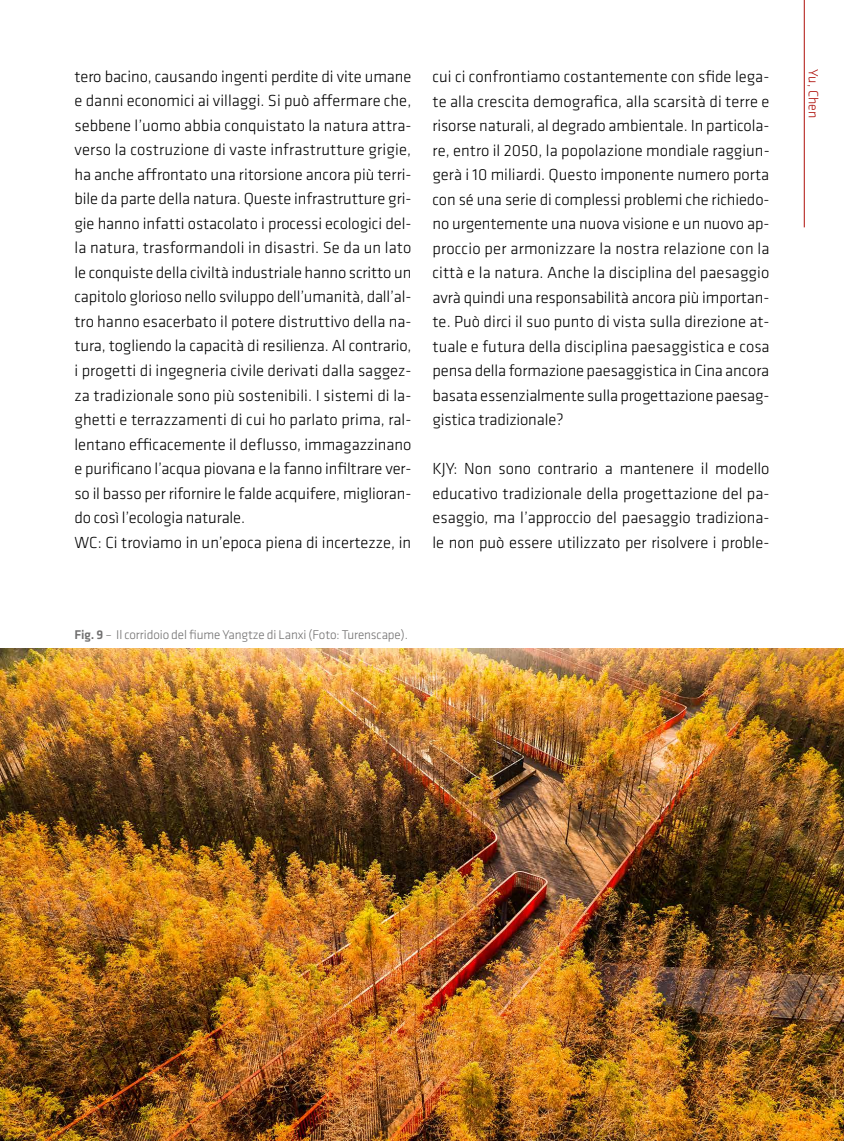
<style>
.page{position:relative;width:844px;height:1141px;background:#fff}
.page>*{position:absolute;margin:0;border:0;box-sizing:border-box;transform-origin:0 0}
.t1{font:300 16.62px/24.5px "Klavika";letter-spacing:-.005em;color:#000;text-align:justify}
.t2{font:300 14px "Klavika";color:#ae0f0a}
.t3{font:300 13.12px "Klavika";letter-spacing:-.01em;color:#706f6f}
.s1{font-weight:500}
</style>
<div class="page">
<hr style="left:803px;top:0;width:1px;height:227px;background:#ae0f0a">
<img style="left:0;top:649px;width:843px;height:492px">
<p class="t1" style="left:74px;top:64px;width:338px;text-align:left">tero bacino, causando ingenti perdite di vite umane e danni economici ai villaggi. Si può affermare che, sebbene l’uomo abbia conquistato la natura attra&shy;verso la costruzione di vaste infrastrutture grigie, ha anche affrontato una ritorsione ancora più terri&shy;bile da parte della natura. Queste infrastrutture gri&shy;gie hanno infatti ostacolato i processi ecologici del&shy;la natura, trasformandoli in disastri. Se da un lato le conquiste della civiltà industriale hanno scritto un capitolo glorioso nello sviluppo dell’umanità, dall’al&shy;tro hanno esacerbato il potere distruttivo della na&shy;tura, togliendo la capacità di resilienza. Al contrario, i progetti di ingegneria civile derivati dalla saggez&shy;za tradizionale sono più sostenibili. I sistemi di la&shy;ghetti e terrazzamenti di cui ho parlato prima, ral&shy;lentano efficacemente il deflusso, immagazzinano e purificano l’acqua piovana e la fanno infiltrare ver&shy;so il basso per rifornire le falde acquifere, miglioran&shy;do così l’ecologia naturale.<br>WC: Ci troviamo in un’epoca piena di incertezze, in</p>
<p class="t1" style="left:432px;top:65px;width:338px">cui ci confrontiamo costantemente con sfide lega&shy;te alla crescita demografica, alla scarsità di terre e risorse naturali, al degrado ambientale. In particola&shy;re, entro il 2050, la popolazione mondiale raggiun&shy;gerà i 10 miliardi. Questo imponente numero porta con sé una serie di complessi problemi che richiedo&shy;no urgentemente una nuova visione e un nuovo ap&shy;proccio per armonizzare la nostra relazione con la città e la natura. Anche la disciplina del paesaggio avrà quindi una responsabilità ancora più importan&shy;te. Può dirci il suo punto di vista sulla direzione at&shy;tuale e futura della disciplina paesaggistica e cosa pensa della formazione paesaggistica in Cina ancora basata essenzialmente sulla progettazione paesag&shy;gistica tradizionale?</p>
<p class="t1" style="left:432px;top:457px;width:338px">KJY: Non sono contrario a mantenere il modello educativo tradizionale della progettazione del pa&shy;esaggio, ma l’approccio del paesaggio tradiziona&shy;le non può essere utilizzato per risolvere i proble-</p>
<p class="t3" style="left:74px;top:627px;width:335px"><span class="s1">Fig. 9</span> – Il corridoio del fiume Yangtze di Lanxi (Foto: Turenscape).</p>
<p class="t2" style="left:820px;top:69px;width:50px;rotate:90deg">Yu, Chen</p>
</div>
